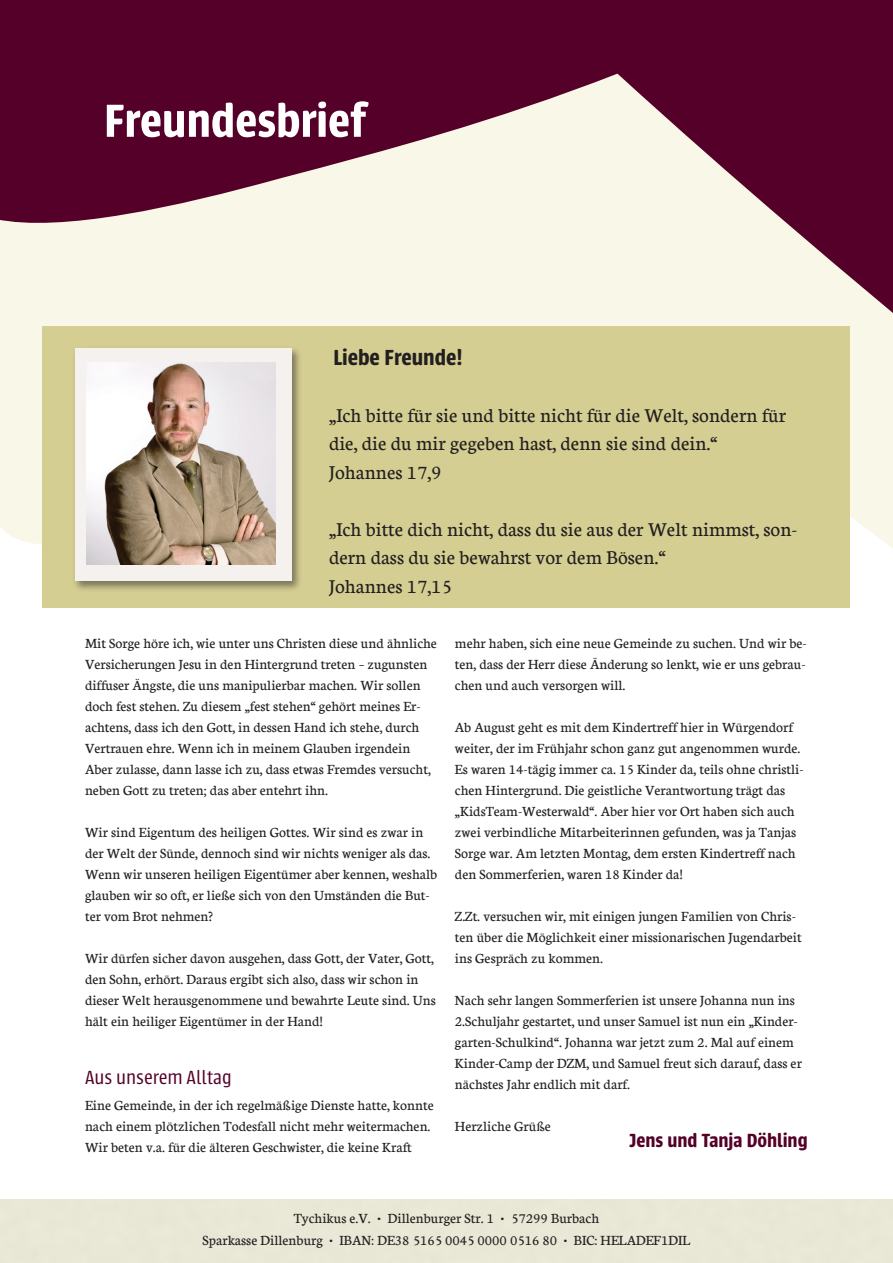
<style>
.page{position:relative;width:893px;height:1263px;background:#fff}
.page>*{position:absolute;margin:0;border:0;box-sizing:border-box;transform-origin:0 0}
.t1{font:600 51px "Urbana";color:#fff}
.t2{font:600 24px "Urbana";color:#231f20}
.t3{font:21px/28.5px "Neuton";color:#231f20}
.t4{font:600 21px "Urbana";color:#540028}
.t5{font:300 21px "Urbana";color:#540028}
.t6{font:15px/21px "Neuton";color:#231f20}
</style>
<div class="page">
<svg style="left:0;top:464px;width:893px;height:144px;fill:#f9f7e7"></svg>
<svg style="left:0;top:0;width:893px;height:464px;fill:#540028"></svg>
<div style="left:43px;top:326px;width:807px;height:281px;background:#d5ce92"></div>
<img style="left:75px;top:348px;width:225px;height:242px">
<div style="left:75px;top:349px;width:216px;height:232px;background:#f5f1ef"></div>
<img style="left:86px;top:362px;width:189px;height:202px">
<h1 class="t1" style="left:104px;top:99px;width:263px">Freundesbrief</h1>
<h2 class="t2" style="left:333px;top:347px;width:131px">Liebe Freunde!</h2>
<h3 class="t3" style="left:329px;top:400px;width:459px">„Ich bitte für sie und bitte nicht für die Welt, sondern für die, die du mir gegeben hast, denn sie sind dein.“<br>Johannes 17,9</h3>
<h3 class="t3" style="left:329px;top:514px;width:470px">„Ich bitte dich nicht, dass du sie aus der Welt nimmst, son&shy;dern dass du sie bewahrst vor dem Bösen.“<br>Johannes 17,15</h3>
<p class="t6" style="left:85px;top:631px;width:353px">Mit Sorge höre ich, wie unter uns Christen diese und ähnliche Versicherungen Jesu in den Hintergrund treten – zugunsten diffuser Ängste, die uns manipulierbar machen. Wir sollen doch fest stehen. Zu diesem „fest stehen“ gehört meines Er&shy;achtens, dass ich den Gott, in dessen Hand ich stehe, durch Vertrauen ehre. Wenn ich in meinem Glauben irgendein Aber zulasse, dann lasse ich zu, dass etwas Fremdes versucht, neben Gott zu treten; das aber entehrt ihn.</p>
<p class="t6" style="left:85px;top:820px;width:354px">Wir sind Eigentum des heiligen Gottes. Wir sind es zwar in der Welt der Sünde, dennoch sind wir nichts weniger als das.<br>Wenn wir unseren heiligen Eigentümer aber kennen, weshalb glauben wir so oft, er ließe sich von den Umständen die But&shy;ter vom Brot nehmen?</p>
<p class="t6" style="left:85px;top:946px;width:352px">Wir dürfen sicher davon ausgehen, dass Gott, der Vater, Gott, den Sohn, erhört. Daraus ergibt sich also, dass wir schon in dieser Welt herausgenommene und bewahrte Leute sind. Uns hält ein heiliger Eigentümer in der Hand!</p>
<h3 class="t5" style="left:85px;top:1068px;width:148px">Aus unserem Alltag</h3>
<p class="t6" style="left:85px;top:1093px;width:350px">Eine Gemeinde, in der ich regelmäßige Dienste hatte, konnte nach einem plötzlichen Todesfall nicht mehr weitermachen.<br>Wir beten v.a. für die älteren Geschwister, die keine Kraft</p>
<p class="t6" style="left:455px;top:631px;width:353px;text-align:justify">mehr haben, sich eine neue Gemeinde zu suchen. Und wir be&shy;ten, dass der Herr diese Änderung so lenkt, wie er uns gebrau&shy;chen und auch versorgen will.</p>
<p class="t6" style="left:455px;top:715px;width:350px">Ab August geht es mit dem Kindertreff hier in Würgendorf weiter, der im Frühjahr schon ganz gut angenommen wurde.<br>Es waren 14-tägig immer ca. 15 Kinder da, teils ohne christli&shy;chen Hintergrund. Die geistliche Verantwortung trägt das „KidsTeam-Westerwald“. Aber hier vor Ort haben sich auch zwei verbindliche Mitarbeiterinnen gefunden, was ja Tanjas Sorge war. Am letzten Montag, dem ersten Kindertreff nach den Sommerferien, waren 18 Kinder da!</p>
<p class="t6" style="left:455px;top:904px;width:348px">Z.Zt. versuchen wir, mit einigen jungen Familien von Chris&shy;ten über die Möglichkeit einer missionarischen Jugendarbeit ins Gespräch zu kommen.</p>
<p class="t6" style="left:455px;top:988px;width:348px">Nach sehr langen Sommerferien ist unsere Johanna nun ins 2.Schuljahr gestartet, und unser Samuel ist nun ein „Kinder&shy;garten-Schulkind“. Johanna war jetzt zum 2. Mal auf einem Kinder-Camp der DZM, und Samuel freut sich darauf, dass er nächstes Jahr endlich mit darf.</p>
<p class="t6" style="left:455px;top:1114px;width:97px">Herzliche Grüße</p>
<h3 class="t4" style="left:629px;top:1131px;width:180px">Jens und Tanja Döhling</h3>
<p class="t6" style="left:203px;top:1207px;width:489px;text-align:center">Tychikus e.V. • Dillenburger Str. 1 • 57299 Burbach<br>Sparkasse Dillenburg • IBAN: DE38 5165 0045 0000 0516 80 • BIC: HELADEF1DIL</p>
</div>
